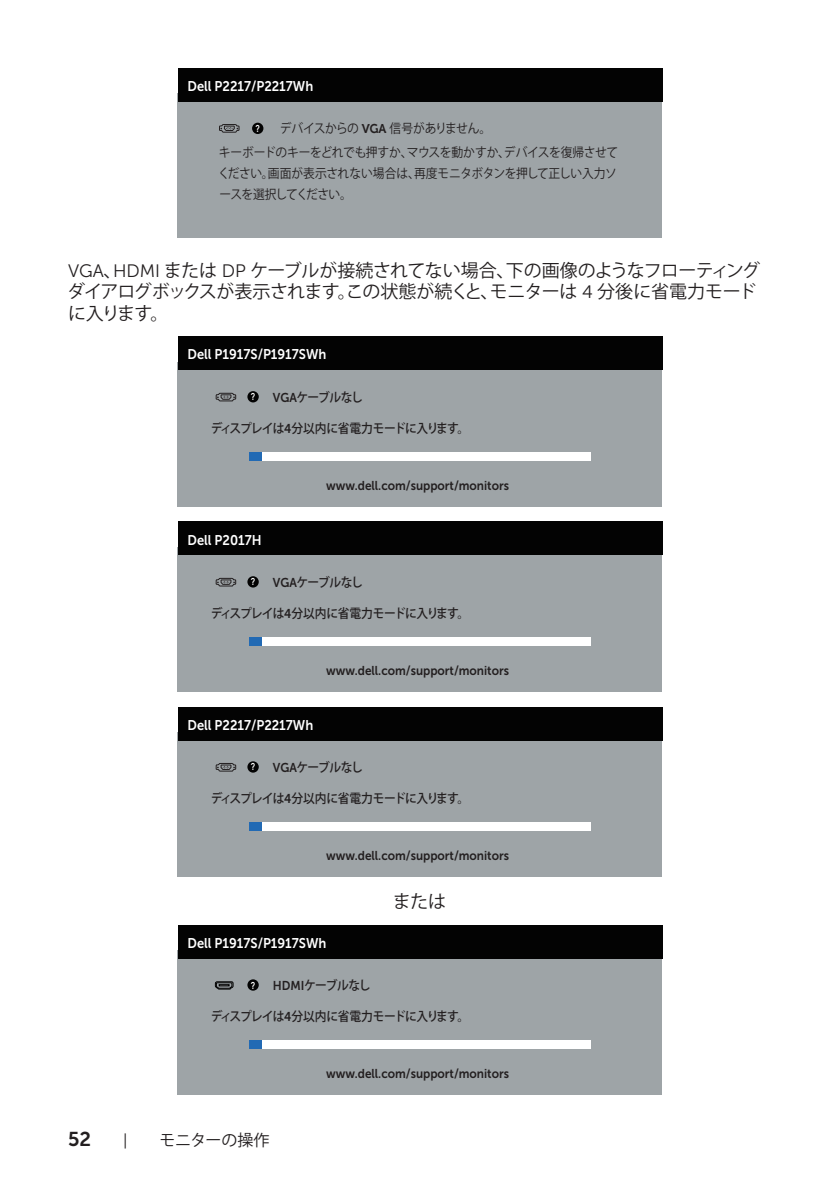
<style>
.page{position:relative;width:840px;height:1191px;background:#fff}
.page>*{position:absolute;margin:0;border:0;box-sizing:border-box;transform-origin:0 0}
.text{font:18px/21.6px "Koz Go Pr 6 N";letter-spacing:-.03em;color:#231f20}
.t1{font:16px "Koz Go Pr 6 N";letter-spacing:-.01em;color:#231f20}
.t2{font:14px "Museo Sans For Dell 700";color:#fff;scale:.92 1}
.t3{font:500 12.8px "Koz Go Pro";letter-spacing:-.06em;color:#231f20;scale:.92 1}
.t4{font:12.8px "Museo Sans For Dell 700";color:#231f20;scale:.92 1}
.t5{font:12.8px/23.4px "Koz Go Pr 6 N";letter-spacing:-.03em;color:#231f20;scale:.92 1}
.t6{font:12.8px "Koz Go Pr 6 N";letter-spacing:-.065em;color:#231f20;scale:.92 1}
.t7{font:700 9.8px "Arial";color:#fff;scale:.73 1}
.s1{font-family:"Museo For Dell";font-weight:700}
.s2{font-family:"Museo Sans For Dell 300"}
.s3{font-family:"Museo Sans For Dell 700";font-weight:400}
.s4{font-family:"Museo Sans For Dell 700";font-size:20px}
</style>
<div class="page">
<div style="left:177px;top:94px;width:485px;height:144px;background:#9ea4a7"></div>
<div style="left:178px;top:68px;width:484px;height:33px;background:#030303"></div>
<div style="left:252px;top:123px;width:11px;height:11px;background:#030303;border-radius:50%"></div>
<svg style="left:219px;top:124px;width:21px;height:9px"></svg>
<div style="left:177px;top:362px;width:485px;height:145px;background:#9ea4a7"></div>
<div style="left:178px;top:337px;width:484px;height:33px;background:#030303"></div>
<div style="left:249px;top:452px;width:341px;height:9px;background:#fff"></div>
<div style="left:249px;top:452px;width:12px;height:9px;background:#226ab4"></div>
<div style="left:247px;top:391px;width:11px;height:11px;background:#030303;border-radius:50%"></div>
<svg style="left:215px;top:392px;width:21px;height:10px"></svg>
<div style="left:177px;top:547px;width:485px;height:145px;background:#9ea4a7"></div>
<div style="left:178px;top:522px;width:484px;height:33px;background:#030303"></div>
<div style="left:249px;top:637px;width:341px;height:9px;background:#fff"></div>
<div style="left:249px;top:637px;width:12px;height:9px;background:#226ab4"></div>
<div style="left:247px;top:576px;width:11px;height:11px;background:#030303;border-radius:50%"></div>
<svg style="left:215px;top:577px;width:21px;height:10px"></svg>
<div style="left:177px;top:732px;width:485px;height:145px;background:#9ea4a7"></div>
<div style="left:178px;top:707px;width:484px;height:33px;background:#030303"></div>
<div style="left:249px;top:822px;width:341px;height:9px;background:#fff"></div>
<div style="left:249px;top:822px;width:12px;height:9px;background:#226ab4"></div>
<div style="left:247px;top:761px;width:11px;height:11px;background:#030303;border-radius:50%"></div>
<svg style="left:215px;top:763px;width:21px;height:9px"></svg>
<div style="left:177px;top:950px;width:485px;height:145px;background:#9ea4a7"></div>
<div style="left:178px;top:925px;width:484px;height:33px;background:#030303"></div>
<div style="left:249px;top:1040px;width:341px;height:9px;background:#fff"></div>
<div style="left:249px;top:1040px;width:12px;height:9px;background:#226ab4"></div>
<div style="left:247px;top:979px;width:11px;height:11px;background:#030303;border-radius:50%"></div>
<svg style="left:215px;top:981px;width:18px;height:8px"></svg>
<p class="t2" style="left:187px;top:78px;width:138px">Dell P2217/P2217Wh</p>
<p class="t7" style="left:255px;top:122px;width:7px">?</p>
<p class="t5" style="left:219px;top:117px;width:435px;text-indent:61px">デバイスからの <span class="s1">VGA</span> 信号がありません。<br>キーボードのキーをどれでも押すか、マウスを動かすか、デバイスを復帰させて</p>
<p class="t6" style="left:219px;top:187px;width:145px">ースを選択してください。</p>
<p class="t5" style="left:218px;top:161px;width:435px">ください。画面が表示されない場合は、再度モニタボタンを押して正しい入力ソ</p>
<p class="text" style="left:67px;top:259px;width:694px"><span class="s2">VGA</span>、<span class="s2">HDMI</span> または <span class="s2">DP</span> ケーブルが接続されてない場合、下の画像のようなフローティングダイアログボックスが表示されます。この状態が続くと、モニターは <span class="s2">4</span> 分後に省電力モードに入ります。</p>
<p class="t2" style="left:187px;top:347px;width:152px">Dell P1917S/P1917SWh</p>
<p class="t3" style="left:273px;top:389px;width:99px"><span class="s3">VGA</span>ケーブルなし</p>
<p class="t3" style="left:210px;top:419px;width:282px">ディスプレイは<span class="s3">4</span>分以内に省電力モードに入ります。</p>
<p class="t7" style="left:250px;top:390px;width:7px">?</p>
<p class="t2" style="left:187px;top:532px;width:82px">Dell P2017H</p>
<p class="t4" style="left:326px;top:478px;width:200px">www.dell.com/support/monitors</p>
<p class="t3" style="left:273px;top:574px;width:99px"><span class="s3">VGA</span>ケーブルなし</p>
<p class="t3" style="left:210px;top:604px;width:282px">ディスプレイは<span class="s3">4</span>分以内に省電力モードに入ります。</p>
<p class="t7" style="left:250px;top:575px;width:7px">?</p>
<p class="t4" style="left:326px;top:663px;width:200px">www.dell.com/support/monitors</p>
<p class="t2" style="left:187px;top:717px;width:138px">Dell P2217/P2217Wh</p>
<p class="t3" style="left:273px;top:759px;width:99px"><span class="s3">VGA</span>ケーブルなし</p>
<p class="t3" style="left:210px;top:789px;width:282px">ディスプレイは<span class="s3">4</span>分以内に省電力モードに入ります。</p>
<p class="t7" style="left:250px;top:760px;width:7px">?</p>
<p class="t4" style="left:326px;top:848px;width:200px">www.dell.com/support/monitors</p>
<p class="text" style="left:393px;top:891px;width:55px">または</p>
<p class="t2" style="left:187px;top:935px;width:152px">Dell P1917S/P1917SWh</p>
<p class="t3" style="left:273px;top:977px;width:107px"><span class="s3">HDMI</span>ケーブルなし</p>
<p class="t3" style="left:210px;top:1007px;width:282px">ディスプレイは<span class="s3">4</span>分以内に省電力モードに入ります。</p>
<p class="t7" style="left:250px;top:978px;width:7px">?</p>
<p class="t1" style="left:68px;top:1131px;width:203px"><span class="s4">52</span>　　<span class="s2">|</span>　　モニターの操作</p>
<p class="t4" style="left:326px;top:1066px;width:200px">www.dell.com/support/monitors</p>
</div>
